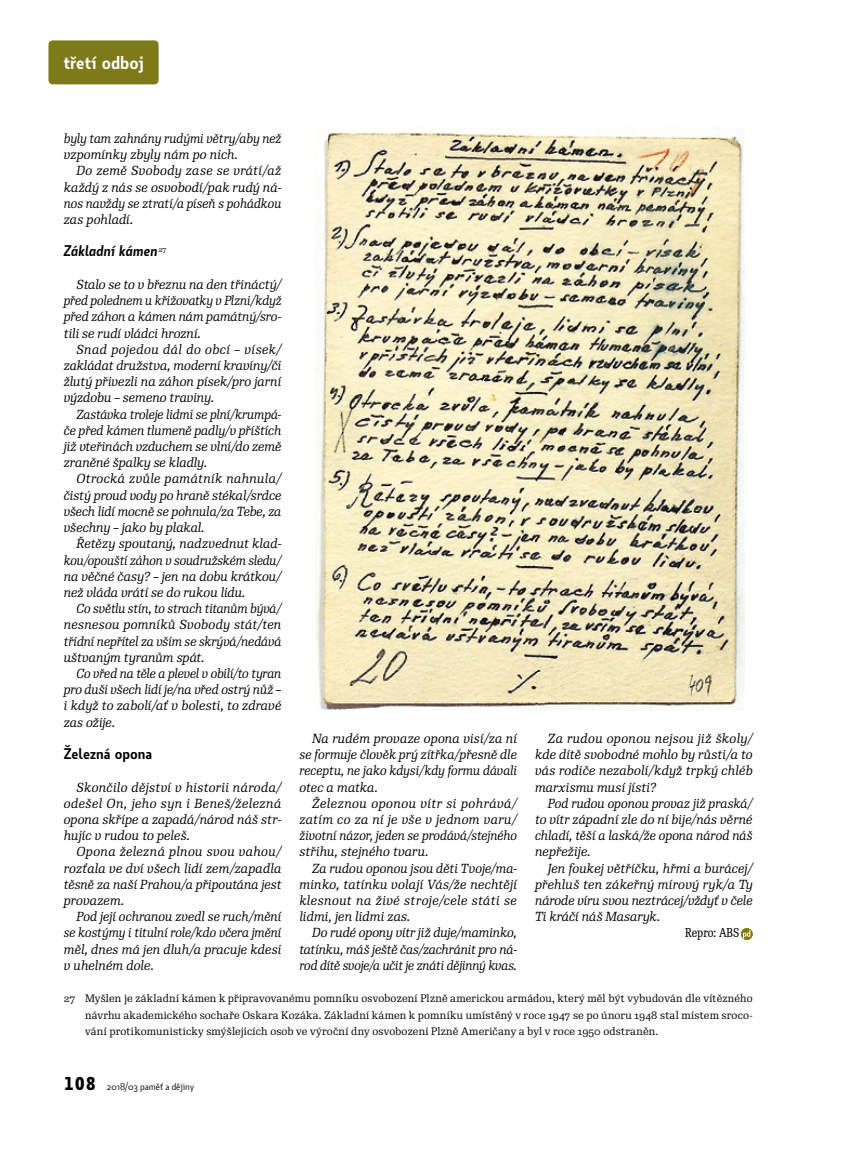
<style>
.page{position:relative;width:859px;height:1149px;background:#fff}
.page>*{position:absolute;margin:0;border:0;box-sizing:border-box;transform-origin:0 0}
.t1{font:600 18px "Botanika Std";letter-spacing:.005em;color:#fff}
.t2{font:italic 600 15px "Botanika Std";color:#000}
.t3{font:600 15px "Botanika Std";color:#000}
.t4{font:italic 12.75px/16.2px "Re Public Std";color:#000;text-align:justify}
.t5{font:italic 12.75px/16.2px "Re Public Std";color:#000;text-align:justify;scale:.96 1}
.t6{font:italic 12.75px/16.2px "Re Public Std";color:#000;scale:.95 1}
.t7{font:12.45px "Re Public Std Cond";color:#000}
.t8{font:10.5px/16.2px "Re Public Std";letter-spacing:.01em;color:#000;text-align:justify}
.t9{font:9.75px "Botanika Std";color:#000}
.s1{font-family:"Botanika Mono";font-weight:700;font-size:18px}
</style>
<div class="page">
<div style="left:48px;top:40px;width:111px;height:44px;background:#7d7a1a;border-radius:4px"></div>
<img style="left:315px;top:128px;width:429px;height:582px">
<svg style="left:741px;top:927px;width:12px;height:12px"></svg>
<svg style="left:743px;top:929px;width:7px;height:9px"></svg>
<h1 class="t1" style="left:64px;top:50px;width:82px">třetí odboj</h1>
<p class="t6" style="left:64px;top:130px;width:231px">byly tam zahnány rudými větry/aby než vzpomínky zbyly nám po nich.</p>
<p class="t4" style="left:64px;top:163px;width:219px;text-indent:13px">Do země Svobody zase se vrátí/až každý z nás se osvobodí/pak rudý ná&shy;nos navždy se ztratí/a píseň s pohádkou zas pohladí.</p>
<p class="t2" style="left:64px;top:241px;width:104px">Základní kámen<sup>27</sup></p>
<p class="t4" style="left:64px;top:276px;width:219px;text-indent:13px">Stalo se to v březnu na den třináctý/ před polednem u křižovatky v Plzni/když před záhon a kámen nám památný/sro&shy;tili se rudí vládci hrozní.</p>
<p class="t4" style="left:64px;top:341px;width:219px;text-indent:13px">Snad pojedou dál do obcí – vísek/ zakládat družstva, moderní kravíny/či žlutý přivezli na záhon písek/pro jarní výzdobu – semeno traviny.</p>
<p class="t5" style="left:64px;top:406px;width:228px;text-indent:13px">Zastávka troleje lidmi se plní/krumpá&shy;če před kámen tlumeně padly/v příštích již vteřinách vzduchem se vlní/do země zraněné špalky se kladly.</p>
<p class="t4" style="left:64px;top:471px;width:219px;text-indent:13px">Otrocká zvůle památník nahnula/ čistý proud vody po hraně stékal/srdce všech lidí mocně se pohnula/za Tebe, za všechny – jako by plakal.</p>
<p class="t4" style="left:64px;top:535px;width:219px;text-indent:13px">Řetězy spoutaný, nadzvednut klad&shy;kou/opouští záhon v soudružském sledu/ na věčné časy? – jen na dobu krátkou/ než vláda vrátí se do rukou lidu.</p>
<p class="t5" style="left:64px;top:600px;width:228px;text-indent:13px">Co světlu stín, to strach titanům bývá/ nesnesou pomníků Svobody stát/ten třídní nepřítel za vším se skrývá/nedává uštvaným tyranům spát.</p>
<p class="t5" style="left:64px;top:665px;width:228px;text-indent:13px">Co vřed na těle a plevel v obilí/to tyran pro duši všech lidí je/na vřed ostrý nůž – i když to zabolí/ať v bolesti, to zdravé zas ožije.</p>
<p class="t3" style="left:64px;top:743px;width:90px">Železná opona</p>
<p class="t4" style="left:64px;top:778px;width:219px;text-indent:13px">Skončilo dějství v historii národa/ odešel On, jeho syn i Beneš/železná opona skřípe a zapadá/národ náš str&shy;hujíc v rudou to peleš.</p>
<p class="t4" style="left:64px;top:843px;width:219px;text-indent:13px">Opona železná plnou svou vahou/ rozťala ve dví všech lidí zem/zapadla těsně za naší Prahou/a připoutána jest provazem.</p>
<p class="t4" style="left:64px;top:908px;width:219px;text-indent:13px">Pod její ochranou zvedl se ruch/mění se kostýmy i titulní role/kdo včera jmění měl, dnes má jen dluh/a pracuje kdesi v uhelném dole.</p>
<p class="t4" style="left:299px;top:730px;width:219px;text-indent:13px">Na rudém provaze opona visí/za ní se formuje člověk prý zítřka/přesně dle receptu, ne jako kdysi/kdy formu dávali otec a matka.</p>
<p class="t4" style="left:299px;top:795px;width:219px;text-indent:13px">Železnou oponou vítr si pohrává/ zatím co za ní je vše v jednom varu/ životní názor, jeden se prodává/stejného střihu, stejného tvaru.</p>
<p class="t4" style="left:299px;top:859px;width:219px;text-indent:13px">Za rudou oponou jsou děti Tvoje/ma&shy;minko, tatínku volají Vás/že nechtějí klesnout na živé stroje/cele státi se lidmi, jen lidmi zas.</p>
<p class="t4" style="left:299px;top:924px;width:219px;text-indent:13px">Do rudé opony vítr již duje/maminko, tatínku, máš ještě čas/zachránit pro ná&shy;rod dítě svoje/a učit je znáti dějinný kvas.</p>
<p class="t4" style="left:535px;top:730px;width:219px;text-indent:13px">Za rudou oponou nejsou již školy/ kde dítě svobodné mohlo by růsti/a to vás rodiče nezabolí/když trpký chléb marxismu musí jísti?</p>
<p class="t4" style="left:535px;top:795px;width:219px;text-indent:13px">Pod rudou oponou provaz již praská/ to vítr západní zle do ní bije/nás věrné chladí, těší a laská/že opona národ náš nepřežije.</p>
<p class="t4" style="left:535px;top:859px;width:219px;text-indent:13px">Jen foukej větříčku, hřmi a burácej/ přehluš ten zákeřný mírový ryk/a Ty národe víru svou neztrácej/vždyť v čele Ti kráčí náš Masaryk.</p>
<p class="t7" style="left:685px;top:924px;width:56px">Repro: ABS</p>
<p class="t8" style="left:85px;top:990px;width:669px;text-indent:-21px">27 Myšlen je základní kámen k připravovanému pomníku osvobození Plzně americkou armádou, který měl být vybudován dle vítězného návrhu akademického sochaře Oskara Kozáka. Základní kámen k pomníku umístěný v roce 1947 se po únoru 1948 stal místem sroco&shy;vání protikomunisticky smýšlejících osob ve výroční dny osvobození Plzně Američany a byl v roce 1950 odstraněn.</p>
<p class="t9" style="left:64px;top:1079px;width:132px"><span class="s1">108</span> 2018/03 paměť a dějiny</p>
</div>
